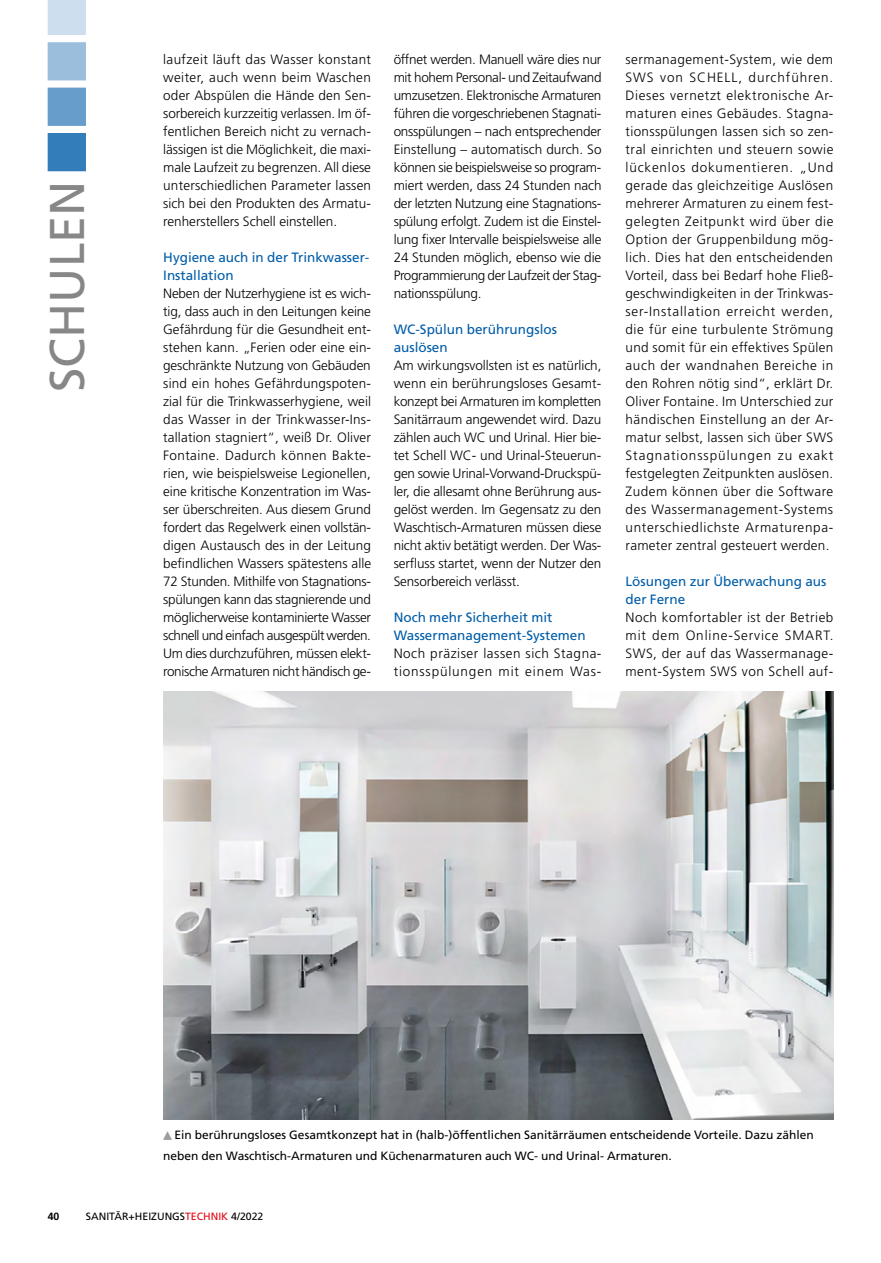
<style>
.page{position:relative;width:881px;height:1263px;background:#fff}
.page>*{position:absolute;margin:0;border:0;box-sizing:border-box;transform-origin:0 0}
.t1{font:48.75px "Frutiger LT Std";color:#878787}
.SHT_Fliesstext{font:300 13.5px/18px "Frutiger LT Std";color:#000;text-align:justify}
.SHT_Zwischenhead{font:13.5px/18px "Frutiger LT Std";color:#005da9}
.SHT_Fliesstext-2{font:300 13.5px/18px "Frutiger LT Std";letter-spacing:.04em;color:#000}
.SHT_BU{font:12px/21px "Frutiger LT Std";color:#000}
.t2{font:10.5px "Frutiger LT Std";color:#000}
.t3{font:700 10.5px "Frutiger LT Std";color:#000}
.s1{font-family:"Universal Std Newswith Comm Pi";font-size:9px;color:#9d9d9c}
.s2{color:#e30613}
</style>
<div class="page">
<div style="left:48px;top:133px;width:38px;height:38px;background:#337dba"></div>
<div style="left:48px;top:88px;width:38px;height:38px;background:#669dcb"></div>
<div style="left:48px;top:42px;width:38px;height:38px;background:#9abedc"></div>
<svg style="left:48px;top:0;width:38px;height:35px"></svg>
<img style="left:163px;top:691px;width:670px;height:429px">
<p class="t1" style="left:39px;top:392px;width:213px;rotate:-90deg">SCHULEN</p>
<p class="SHT_Fliesstext" style="left:163px;top:50px;width:209px">laufzeit läuft das Wasser konstant weiter, auch wenn beim Waschen oder Abspülen die Hände den Sen&shy;sorbereich kurzzeitig verlassen. Im öf&shy;fentlichen Bereich nicht zu vernach&shy;lässigen ist die Möglichkeit, die maxi&shy;male Laufzeit zu begrenzen. All diese unterschiedlichen Parameter lassen sich bei den Produkten des Armatu&shy;renherstellers Schell einstellen.</p>
<p class="SHT_Zwischenhead" style="left:163px;top:248px;width:207px">Hygiene auch in der Trinkwasser-<br>Installation</p>
<p class="SHT_Fliesstext" style="left:163px;top:284px;width:209px">Neben der Nutzerhygiene ist es wich&shy;tig, dass auch in den Leitungen keine Gefährdung für die Gesundheit ent&shy;stehen kann. „Ferien oder eine ein&shy;geschränkte Nutzung von Gebäuden sind ein hohes Gefährdungspoten&shy;zial für die Trinkwasserhygiene, weil das Wasser in der Trinkwasser-Ins&shy;tallation stagniert“, weiß Dr. Oliver Fontaine. Dadurch können Bakte&shy;rien, wie beispielsweise Legionellen, eine kritische Konzentration im Was&shy;ser überschreiten. Aus diesem Grund fordert das Regelwerk einen vollstän&shy;digen Austausch des in der Leitung befindlichen Wassers spätestens alle 72 Stunden. Mithilfe von Stagnations&shy;spülungen kann das stagnierende und möglicherweise kontaminierte Wasser schnell und einfach ausgespült werden.<br>Um dies durchzuführen, müssen elekt&shy;ronische Armaturen nicht händisch ge-</p>
<p class="SHT_Fliesstext" style="left:393px;top:50px;width:209px">öffnet werden. Manuell wäre dies nur mit hohem Personal- und Zeitaufwand umzusetzen. Elektronische Armaturen führen die vorgeschriebenen Stagnati&shy;onsspülungen – nach entsprechender Einstellung – automatisch durch. So können sie beispielsweise so program&shy;miert werden, dass 24 Stunden nach der letzten Nutzung eine Stagnations&shy;spülung erfolgt. Zudem ist die Einstel&shy;lung fixer Intervalle beispielsweise alle 24 Stunden möglich, ebenso wie die Programmierung der Laufzeit der Stag&shy;nationsspülung.</p>
<p class="SHT_Zwischenhead" style="left:393px;top:320px;width:165px">WC-Spülun berührungslos auslösen</p>
<p class="SHT_Fliesstext" style="left:393px;top:356px;width:209px">Am wirkungsvollsten ist es natürlich, wenn ein berührungsloses Gesamt&shy;konzept bei Armaturen im kompletten Sanitärraum angewendet wird. Dazu zählen auch WC und Urinal. Hier bie&shy;tet Schell WC- und Urinal-Steuerun&shy;gen sowie Urinal-Vorwand-Druckspü&shy;ler, die allesamt ohne Berührung aus&shy;gelöst werden. Im Gegensatz zu den Waschtisch-Armaturen müssen diese nicht aktiv betätigt werden. Der Was&shy;serfluss startet, wenn der Nutzer den Sensorbereich verlässt.</p>
<p class="SHT_Zwischenhead" style="left:393px;top:608px;width:193px">Noch mehr Sicherheit mit<br>Wassermanagement-Systemen</p>
<p class="SHT_Fliesstext-2" style="left:393px;top:644px;width:209px">Noch präziser lassen sich Stagna&shy;tionsspülungen mit einem Was-</p>
<p class="SHT_Fliesstext" style="left:625px;top:50px;width:209px">sermanagement-System, wie dem SWS von SCHELL, durchführen.<br>Dieses vernetzt elektronische Ar&shy;maturen eines Gebäudes. Stagna&shy;tionsspülungen lassen sich so zen&shy;tral einrichten und steuern sowie lückenlos dokumentieren. „Und gerade das gleichzeitige Auslösen mehrerer Armaturen zu einem fest&shy;gelegten Zeitpunkt wird über die Option der Gruppenbildung mög&shy;lich. Dies hat den entscheidenden Vorteil, dass bei Bedarf hohe Fließ&shy;geschwindigkeiten in der Trinkwas&shy;ser-Installation erreicht werden, die für eine turbulente Strömung und somit für ein effektives Spülen auch der wandnahen Bereiche in den Rohren nötig sind“, erklärt Dr.<br>Oliver Fontaine. Im Unterschied zur händischen Einstellung an der Ar&shy;matur selbst, lassen sich über SWS Stagnationsspülungen zu exakt festgelegten Zeitpunkten auslösen.<br>Zudem können über die Software des Wassermanagement-Systems unterschiedlichste Armaturenpa&shy;rameter zentral gesteuert werden.</p>
<p class="SHT_Zwischenhead" style="left:625px;top:572px;width:202px">Lösungen zur Überwachung aus der Ferne</p>
<p class="SHT_Fliesstext" style="left:625px;top:608px;width:209px">Noch komfortabler ist der Betrieb mit dem Online-Service SMART.<br>SWS, der auf das Wassermanage&shy;ment-System SWS von Schell auf-</p>
<p class="SHT_BU" style="left:163px;top:1124px;width:651px"><span class="s1">▲</span> Ein berührungsloses Gesamtkonzept hat in (halb-)öffentlichen Sanitärräumen entscheidende Vorteile. Dazu zählen neben den Waschtisch-Armaturen und Küchenarmaturen auch WC- und Urinal- Armaturen.</p>
<p class="t3" style="left:48px;top:1210px;width:13px">40</p>
<p class="t2" style="left:86px;top:1210px;width:179px">SANITÄR+HEIZUNGS<span class="s2">TECHNIK</span> 4/2022</p>
</div>
